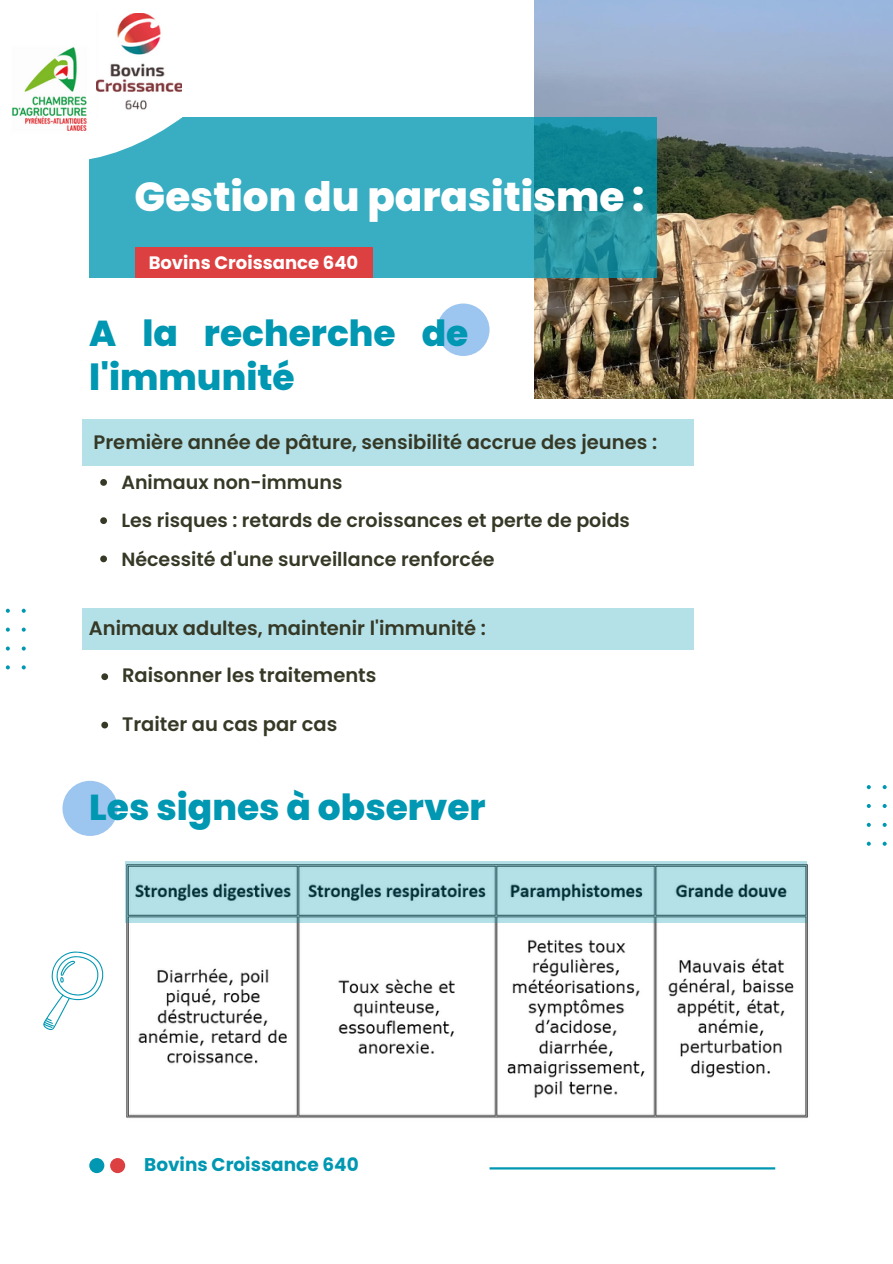
<style>
.page{position:relative;width:893px;height:1264px;background:#fff}
.page>*{position:absolute;margin:0;border:0;box-sizing:border-box;transform-origin:0 0}
.t1{font:800 40.5px "Poppins";color:#fff}
.t2{font:800 36px/43.8px "Poppins";color:#0097b2}
.t3{font:600 19.5px "Poppins";color:#353926}
.t4{font:600 19.05px "Poppins";color:#353926}
.t5{font:700 18.45px "Poppins";color:#0097b2}
.t6{font:700 18px "Poppins";color:#fff}
</style>
<div class="page">
<img style="left:534px;top:0;width:358px;height:399px">
<svg style="left:89px;top:117px;width:567px;height:160px;background:#31a4b7"></svg>
<svg style="left:89px;top:80px;width:223px;height:105px;fill:#39aec3"></svg>
<div style="left:135px;top:248px;width:237px;height:30px;background:#dd4041"></div>
<div style="left:89px;top:1157px;width:15px;height:16px;background:#0097b2;border-radius:50%"></div>
<div style="left:110px;top:1157px;width:15px;height:16px;background:#dd4041;border-radius:50%"></div>
<hr style="left:489px;top:1167px;width:286px;height:2px;background:#0097b2">
<svg style="left:5px;top:627px;width:5px;height:4px"></svg>
<svg style="left:22px;top:627px;width:4px;height:4px"></svg>
<svg style="left:5px;top:646px;width:5px;height:4px"></svg>
<svg style="left:22px;top:646px;width:4px;height:4px"></svg>
<svg style="left:5px;top:608px;width:5px;height:5px"></svg>
<svg style="left:22px;top:608px;width:4px;height:5px"></svg>
<svg style="left:5px;top:665px;width:5px;height:4px"></svg>
<svg style="left:22px;top:665px;width:4px;height:4px"></svg>
<svg style="left:882px;top:804px;width:4px;height:4px"></svg>
<svg style="left:866px;top:804px;width:4px;height:4px"></svg>
<svg style="left:882px;top:822px;width:4px;height:5px"></svg>
<svg style="left:866px;top:822px;width:4px;height:5px"></svg>
<svg style="left:882px;top:785px;width:4px;height:4px"></svg>
<svg style="left:866px;top:785px;width:4px;height:4px"></svg>
<svg style="left:882px;top:841px;width:4px;height:4px"></svg>
<svg style="left:866px;top:841px;width:4px;height:4px"></svg>
<div style="left:437px;top:303px;width:52px;height:53px;background:#9cc5f0;border-radius:50%"></div>
<img style="left:97px;top:13px;width:84px;height:105px">
<img style="left:11px;top:47px;width:76px;height:84px">
<svg style="left:43px;top:951px;width:61px;height:79px"></svg>
<div style="left:82px;top:608px;width:612px;height:42px;background:#b4e0e8"></div>
<div style="left:82px;top:419px;width:612px;height:46px;background:#b4e0e8"></div>
<img style="left:125px;top:861px;width:683px;height:257px">
<svg style="left:101px;top:673px;width:7px;height:7px"></svg>
<svg style="left:101px;top:721px;width:7px;height:7px"></svg>
<svg style="left:100px;top:479px;width:7px;height:7px"></svg>
<svg style="left:100px;top:517px;width:7px;height:7px"></svg>
<svg style="left:100px;top:555px;width:7px;height:7px"></svg>
<div style="left:62px;top:780px;width:56px;height:56px;background:#9cc5f0;border-radius:50%"></div>
<svg style="left:126px;top:861px;width:680px;height:61px;background:#99c5cd"></svg>
<p class="t1" style="left:135px;top:168px;width:511px">Gestion du parasitisme :</p>
<p class="t6" style="left:149px;top:250px;width:211px">Bovins Croissance 640</p>
<p class="t2" style="left:89px;top:311px;width:380px">A la recherche de l'immunité</p>
<p class="t3" style="left:94px;top:428px;width:565px">Première année de pâture, sensibilité accrue des jeunes :</p>
<p class="t4" style="left:121px;top:469px;width:222px">Animaux non-immuns</p>
<p class="t4" style="left:121px;top:507px;width:510px">Les risques : retards de croissances et perte de poids</p>
<p class="t4" style="left:121px;top:545px;width:375px">Nécessité d'une surveillance renforcée</p>
<p class="t3" style="left:89px;top:614px;width:398px">Animaux adultes, maintenir l'immunité :</p>
<p class="t3" style="left:122px;top:662px;width:256px">Raisonner les traitements</p>
<p class="t3" style="left:122px;top:710px;width:217px">Traiter au cas par cas</p>
<p class="t2" style="left:89px;top:785px;width:398px">Les signes à observer</p>
<p class="t5" style="left:144px;top:1151px;width:216px">Bovins Croissance 640</p>
</div>
